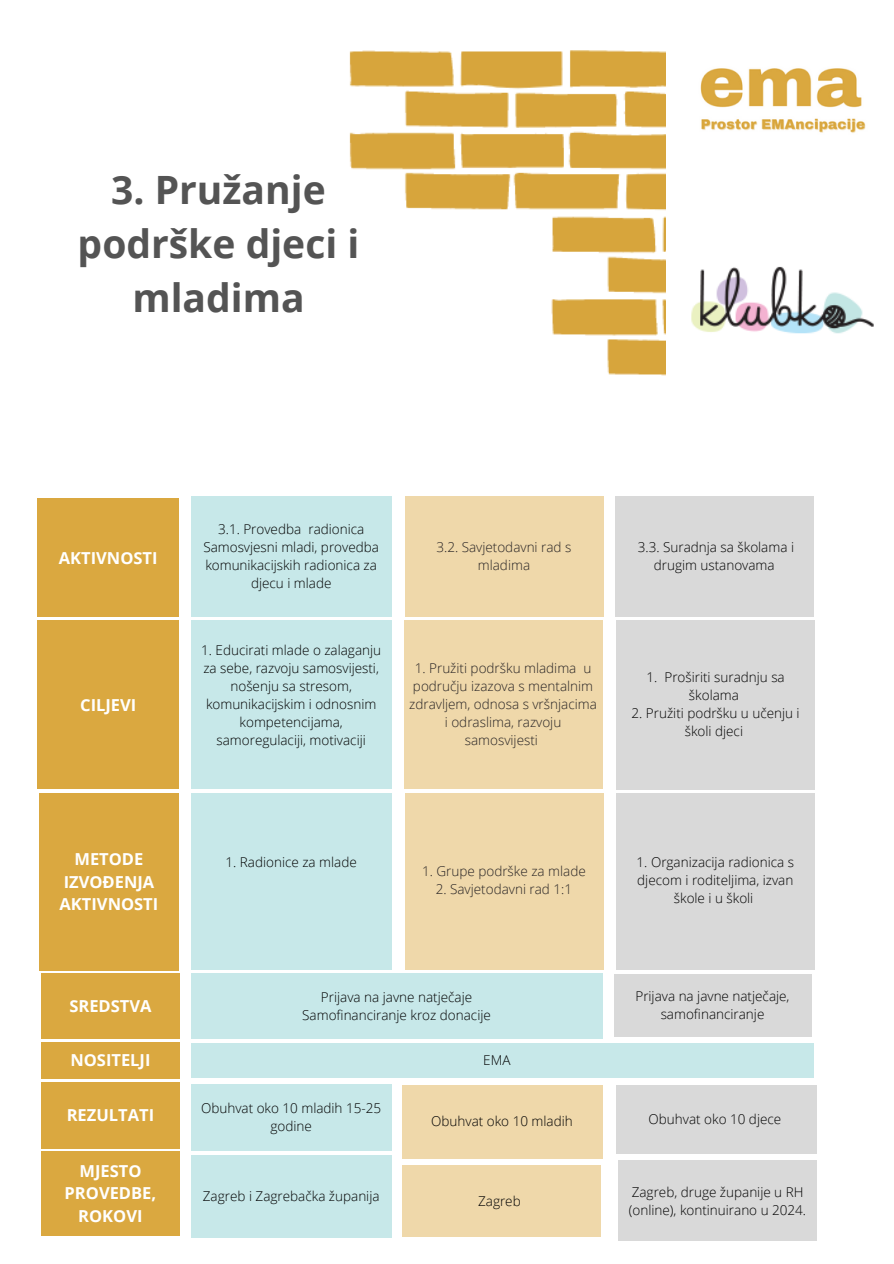
<style>
.page{position:relative;width:894px;height:1264px;background:#fff}
.page>*{position:absolute;margin:0;border:0;box-sizing:border-box;transform-origin:0 0}
.t1{font:700 39px/54px "Open Sans";color:#545454;text-align:center}
.t2{font:700 16.5px/22.5px "Open Sans";color:#fff;text-align:center}
.t3{font:300 13.5px/18px "Open Sans";color:#000;text-align:center}
.t4{font:300 13.5px/18px "Open Sans";color:#272324;text-align:center}
</style>
<div class="page">
<img style="left:349px;top:50px;width:317px;height:326px">
<img style="left:700px;top:68px;width:166px;height:65px">
<div style="left:38px;top:499px;width:141px;height:118px;background:#daa840"></div>
<div style="left:38px;top:620px;width:141px;height:169px;background:#daa840"></div>
<div style="left:39px;top:793px;width:140px;height:177px;background:#daa840"></div>
<div style="left:41px;top:973px;width:139px;height:65px;background:#daa840"></div>
<div style="left:41px;top:1151px;width:139px;height:84px;background:#daa840"></div>
<div style="left:191px;top:497px;width:200px;height:120px;background:#c7e8e9"></div>
<div style="left:191px;top:620px;width:200px;height:168px;background:#c7e8e9"></div>
<div style="left:191px;top:793px;width:200px;height:176px;background:#c7e8e9"></div>
<div style="left:191px;top:973px;width:411px;height:65px;background:#c7e8e9"></div>
<div style="left:191px;top:1043px;width:622px;height:35px;background:#c7e8e9"></div>
<div style="left:41px;top:1082px;width:138px;height:66px;background:#daa840"></div>
<div style="left:191px;top:1084px;width:200px;height:66px;background:#c7e8e9"></div>
<div style="left:191px;top:1154px;width:200px;height:83px;background:#c7e8e9"></div>
<img style="left:691px;top:266px;width:183px;height:68px">
<div style="left:405px;top:497px;width:198px;height:120px;background:#efd8aa"></div>
<div style="left:404px;top:620px;width:198px;height:168px;background:#efd8aa"></div>
<div style="left:405px;top:793px;width:198px;height:176px;background:#efd8aa"></div>
<div style="left:401px;top:1165px;width:199px;height:72px;background:#efd8aa"></div>
<div style="left:41px;top:1042px;width:139px;height:36px;background:#daa840"></div>
<div style="left:401px;top:1084px;width:201px;height:74px;background:#efd8aa"></div>
<div style="left:615px;top:497px;width:198px;height:120px;background:#d9d9d9"></div>
<div style="left:616px;top:620px;width:198px;height:169px;background:#d9d9d9"></div>
<div style="left:616px;top:793px;width:198px;height:176px;background:#d9d9d9"></div>
<div style="left:616px;top:1084px;width:200px;height:69px;background:#d9d9d9"></div>
<div style="left:618px;top:1160px;width:198px;height:80px;background:#d9d9d9"></div>
<div style="left:613px;top:973px;width:198px;height:63px;background:#d9d9d9"></div>
<p class="t1" style="left:78px;top:161px;width:283px">3. Pružanje podrške djeci i mladima</p>
<p class="t2" style="left:59px;top:546px;width:100px">AKTIVNOSTI</p>
<h1 class="t2" style="left:80px;top:693px;width:58px">CILJEVI</h1>
<h2 class="t3" style="left:203px;top:519px;width:177px">3.1. Provedba radionica<br>Samosvjesni mladi, provedba komunikacijskih radionica za djecu i mlade</h2>
<h2 class="t3" style="left:201px;top:641px;width:181px">1. Educirati mlade o zalaganju za sebe, razvoju samosvijesti, nošenju sa stresom, komunikacijskim i odnosnim kompetencijama, samoregulaciji, motivaciji</h2>
<p class="t4" style="left:436px;top:537px;width:136px">3.2. Savjetodavni rad s mladima</p>
<p class="t4" style="left:409px;top:659px;width:189px">1. Pružiti podršku mladima u području izazova s mentalnim zdravljem, odnosa s vršnjacima i odraslima, razvoju samosvijesti</p>
<p class="t3" style="left:637px;top:537px;width:158px">3.3. Suradnja sa školama i drugim ustanovama</p>
<p class="t3" style="left:646px;top:668px;width:140px">1. Proširiti suradnju sa školama</p>
<p class="t3" style="left:631px;top:704px;width:169px">2. Pružiti podršku u učenju i školi djeci</p>
<p class="t2" style="left:60px;top:847px;width:100px">METODE<br>IZVOĐENJA<br>AKTIVNOSTI</p>
<h2 class="t2" style="left:69px;top:994px;width:84px">SREDSTVA</h2>
<p class="t2" style="left:70px;top:1048px;width:82px">NOSITELJI</p>
<h2 class="t3" style="left:225px;top:853px;width:133px">1. Radionice za mlade</h2>
<p class="t4" style="left:422px;top:862px;width:165px">1. Grupe podrške za mlade</p>
<p class="t4" style="left:435px;top:880px;width:138px">2. Savjetodavni rad 1:1</p>
<h2 class="t3" style="left:321px;top:987px;width:153px">Prijava na javne natječaje</h2>
<h2 class="t3" style="left:302px;top:1005px;width:190px">Samofinanciranje kroz donacije</h2>
<p class="t3" style="left:483px;top:1050px;width:29px">EMA</p>
<p class="t2" style="left:67px;top:1102px;width:89px">REZULTATI</p>
<p class="t3" style="left:201px;top:1098px;width:182px">Obuhvat oko 10 mladih 15-25 godine</p>
<h2 class="t2" style="left:65px;top:1158px;width:93px">MJESTO<br>PROVEDBE,<br>ROKOVI</h2>
<p class="t3" style="left:203px;top:1186px;width:178px">Zagreb i Zagrebačka županija</p>
<p class="t3" style="left:431px;top:1112px;width:143px">Obuhvat oko 10 mladih</p>
<p class="t3" style="left:478px;top:1191px;width:44px">Zagreb</p>
<h3 class="t3" style="left:636px;top:853px;width:159px">1. Organizacija radionica s djecom i roditeljima, izvan škole i u školi</h3>
<p class="t3" style="left:635px;top:986px;width:155px">Prijava na javne natječaje, samofinanciranje</p>
<p class="t3" style="left:648px;top:1109px;width:134px">Obuhvat oko 10 djece</p>
<p class="t3" style="left:628px;top:1182px;width:179px;text-align:left">Zagreb, druge županije u RH (online), kontinuirano u 2024.</p>
</div>
